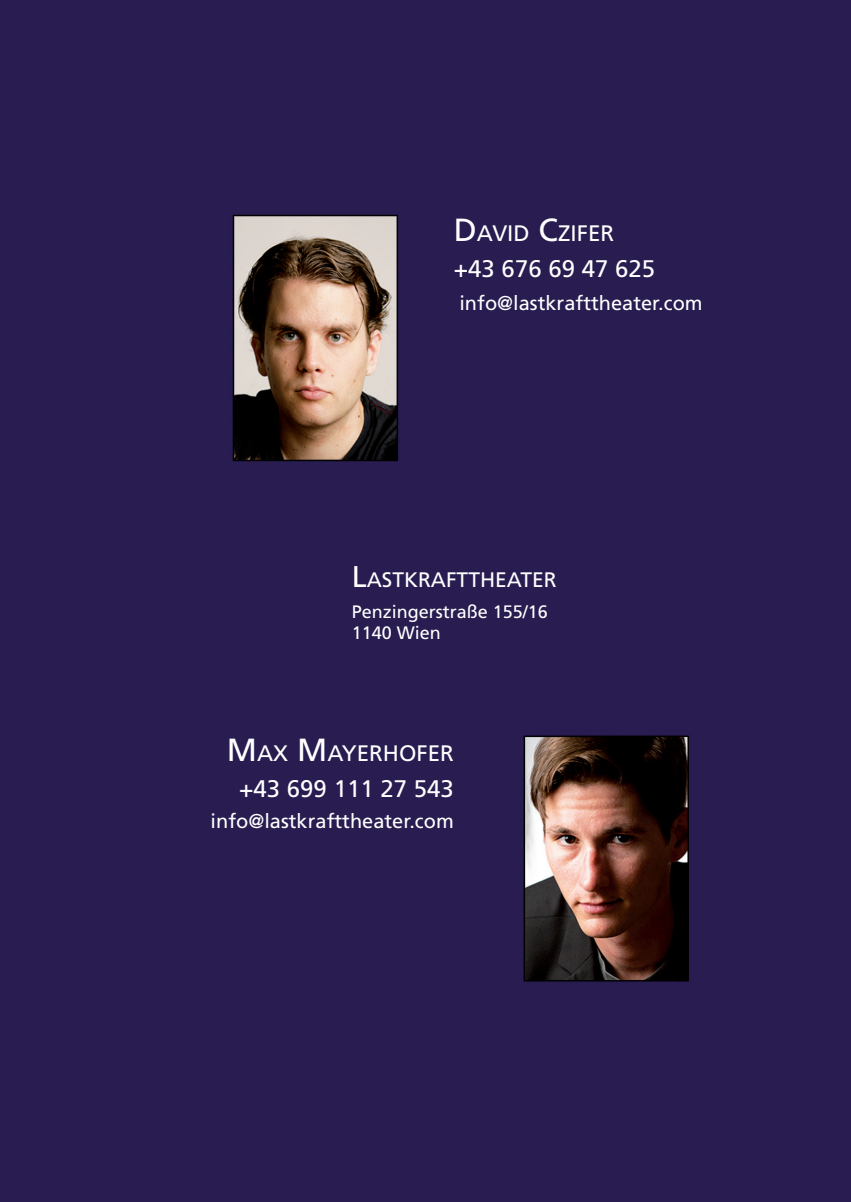
<style>
.page{position:relative;width:851px;height:1202px;background:#fff}
.page>*{position:absolute;margin:0;border:0;box-sizing:border-box;transform-origin:0 0}
.t1{font:24px "Frutiger LT Std";color:#fff}
.t2{font:22.4px "Frutiger LT Std";color:#fff}
.t3{font:21px "Frutiger LT Std";color:#fff}
.t4{font:20px "Frutiger LT Std";color:#fff}
.t5{font:18px/21.6px "Frutiger LT Std";color:#fff}
.s1{font-size:32px}
.s2{font-size:30px}
</style>
<div class="page">
<img style="left:0;top:0;width:850px;height:1202px">
<p class="t2" style="left:454px;top:220px;width:162px"><span class="s1">D</span>AVID <span class="s1">C</span>ZIFER</p>
<p class="t1" style="left:454px;top:254px;width:203px">+43 676 69 47 625</p>
<p class="t4" style="left:459px;top:291px;width:245px">info@lastkrafttheater.com</p>
<p class="t3" style="left:351px;top:567px;width:206px"><span class="s2">L</span>ASTKRAFTTHEATER</p>
<p class="t5" style="left:351px;top:601px;width:198px">Penzingerstraße 155/16<br>1140 Wien</p>
<p class="t2" style="left:227px;top:740px;width:228px"><span class="s1">M</span>AX <span class="s1">M</span>AYERHOFER</p>
<p class="t1" style="left:239px;top:775px;width:216px">+43 699 111 27 543</p>
<p class="t4" style="left:210px;top:810px;width:245px">info@lastkrafttheater.com</p>
</div>
